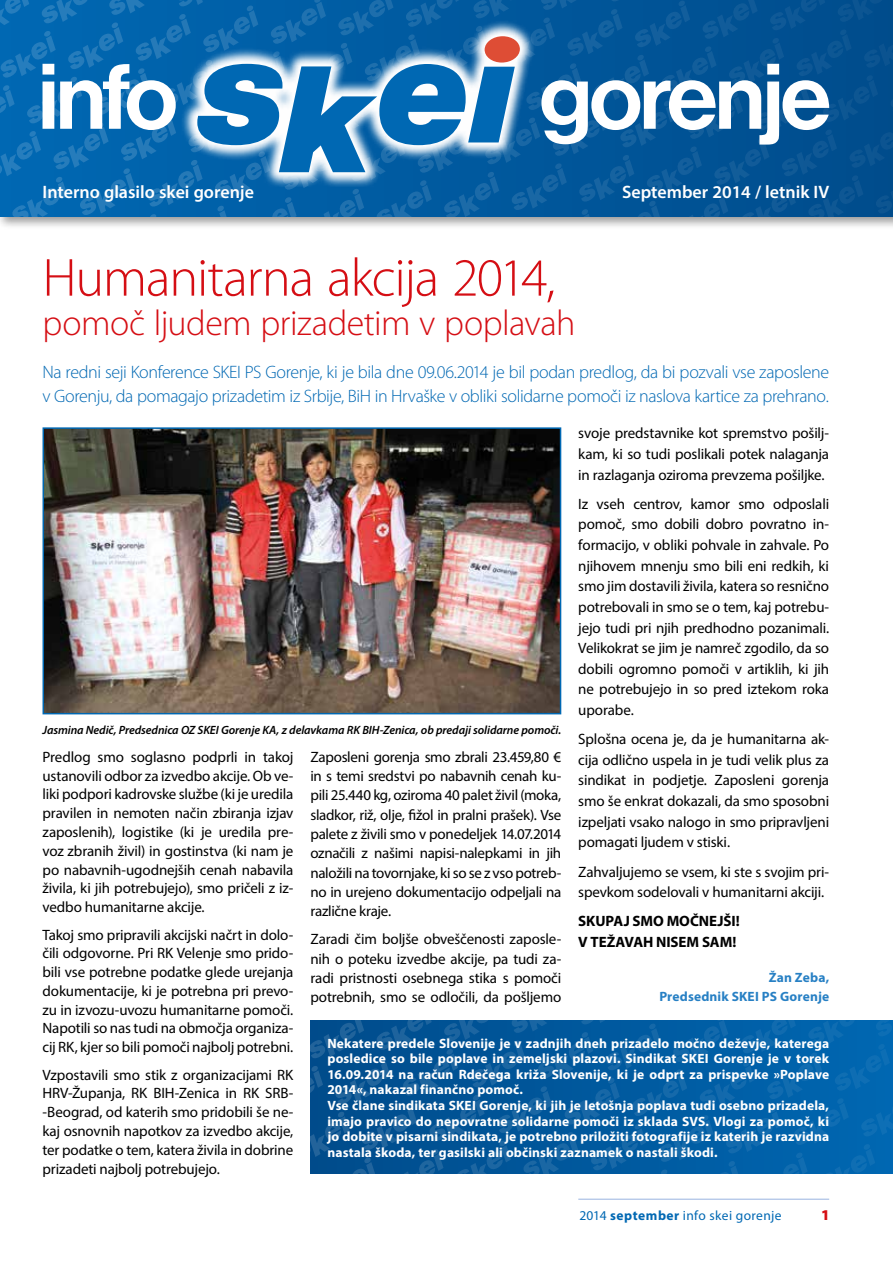
<style>
.page{position:relative;width:893px;height:1263px;background:#fff}
.page>*{position:absolute;margin:0;border:0;box-sizing:border-box;transform-origin:0 0}
.t1{font:300 54px "Myriad Pro";letter-spacing:-.02em;color:#d50e14}
.t2{font:300 36px "Myriad Pro";letter-spacing:-.01em;color:#d50e14}
.t3{font:300 18px/24px "Myriad Pro";letter-spacing:-.02em;color:#0068b3}
.t4{font:600 18px "Myriad Pro";color:#fff}
.t5{font:15px/18.8px "Myriad Pro";letter-spacing:-.01em;color:#000;text-align:justify}
.t6{font:700 15px/20.7px "Myriad Pro";letter-spacing:-.005em;color:#000}
.t7{font:900 15px "Myriad Pro";color:#d50e14}
.t8{font:700 13.5px/15.6px "Myriad Pro";letter-spacing:.01em;color:#fff}
.t9{font:700 13.5px/19.2px "Myriad Pro";letter-spacing:.01em;color:#2780c4;text-align:right}
.t10{font:13.5px "Myriad Pro";letter-spacing:.025em;color:#0068b3}
.t11{font:italic 600 12px "Myriad Pro";letter-spacing:-.01em;color:#000}
.s1{font-weight:700}
</style>
<div class="page">
<div style="left:0;top:0;width:893px;height:230px;background:#000;opacity:.4"></div>
<svg style="left:0;top:0;width:893px;height:218px;background:#2773ad"></svg>
<img style="left:46px;top:430px;width:512px;height:281px">
<div style="left:43px;top:427px;width:518px;height:287px;border:2px solid #0068b3"></div>
<svg style="left:310px;top:1020px;width:583px;height:154px;background:#045b9f"></svg>
<hr style="left:578px;top:1198px;width:251px;height:2px;background:#a4bce3">
<p class="t4" style="left:43px;top:180px;width:213px">Interno glasilo skei gorenje</p>
<p class="t4" style="left:622px;top:180px;width:209px">September 2014 / letnik IV</p>
<h1 class="t1" style="left:43px;top:245px;width:514px">Humanitarna akcija 2014,</h1>
<h2 class="t2" style="left:43px;top:301px;width:534px">pomoč ljudem prizadetim v poplavah</h2>
<p class="t3" style="left:43px;top:360px;width:788px">Na redni seji Konference SKEI PS Gorenje, ki je bila dne 09.06.2014 je bil podan predlog, da bi pozvali vse zaposlene v Gorenju, da pomagajo prizadetim iz Srbije, BiH in Hrvaške v obliki solidarne pomoči iz naslova kartice za prehrano.</p>
<p class="t5" style="left:578px;top:423px;width:252px;line-height:20.7px">svoje predstavnike kot spremstvo pošilj&shy;kam, ki so tudi poslikali potek nalaganja in razlaganja oziroma prevzema pošiljke.</p>
<p class="t5" style="left:578px;top:493px;width:252px;line-height:20.7px">Iz vseh centrov, kamor smo odposlali pomoč, smo dobili dobro povratno in&shy;formacijo, v obliki pohvale in zahvale. Po njihovem mnenju smo bili eni redkih, ki smo jim dostavili živila, katera so resnično potrebovali in smo se o tem, kaj potrebu&shy;jejo tudi pri njih predhodno pozanimali.<br>Velikokrat se jim je namreč zgodilo, da so dobili ogromno pomoči v artiklih, ki jih ne potrebujejo in so pred iztekom roka uporabe.</p>
<p class="t5" style="left:578px;top:729px;width:252px;line-height:20.5px">Splošna ocena je, da je humanitarna ak&shy;cija odlično uspela in je tudi velik plus za sindikat in podjetje. Zaposleni gorenja smo še enkrat dokazali, da smo sposobni izpeljati vsako nalogo in smo pripravljeni pomagati ljudem v stiski.</p>
<p class="t5" style="left:578px;top:861px;width:252px;line-height:20.7px">Zahvaljujemo se vsem, ki ste s svojim pri&shy;spevkom sodelovali v humanitarni akciji.</p>
<p class="t6" style="left:578px;top:910px;width:163px">SKUPAJ SMO MOČNEJŠI!<br>V TEŽAVAH NISEM SAM!</p>
<p class="t9" style="left:659px;top:968px;width:171px">Žan Zeba,<br>Predsednik SKEI PS Gorenje</p>
<p class="t11" style="left:43px;top:722px;width:520px">Jasmina Nedič, Predsednica OZ SKEI Gorenje KA, z delavkama RK BIH-Zenica, ob predaji solidarne pomoči.</p>
<p class="t5" style="left:310px;top:747px;width:252px;line-height:19.4px">Zaposleni gorenja smo zbrali 23.459,80 € in s temi sredstvi po nabavnih cenah ku&shy;pili 25.440 kg, oziroma 40 palet živil (moka, sladkor, riž, olje, fižol in pralni prašek). Vse palete z živili smo v ponedeljek 14.07.2014 označili z našimi napisi-nalepkami in jih naložili na tovornjake, ki so se z vso potreb&shy;no in urejeno dokumentacijo odpeljali na različne kraje.</p>
<p class="t5" style="left:310px;top:929px;width:252px;line-height:19.4px">Zaradi čim boljše obveščenosti zaposle&shy;nih o poteku izvedbe akcije, pa tudi za&shy;radi pristnosti osebnega stika s pomoči potrebnih, smo se odločili, da pošljemo</p>
<p class="t5" style="left:43px;top:747px;width:252px">Predlog smo soglasno podprli in takoj ustanovili odbor za izvedbo akcije. Ob ve&shy;liki podpori kadrovske službe (ki je uredila pravilen in nemoten način zbiranja izjav zaposlenih), logistike (ki je uredila pre&shy;voz zbranih živil) in gostinstva (ki nam je po nabavnih-ugodnejših cenah nabavila živila, ki jih potrebujejo), smo pričeli z iz&shy;vedbo humanitarne akcije.</p>
<p class="t5" style="left:43px;top:925px;width:252px">Takoj smo pripravili akcijski načrt in dolo&shy;čili odgovorne. Pri RK Velenje smo prido&shy;bili vse potrebne podatke glede urejanja dokumentacije, ki je potrebna pri prevo&shy;zu in izvozu-uvozu humanitarne pomoči.<br>Napotili so nas tudi na območja organiza&shy;cij RK, kjer so bili pomoči najbolj potrebni.</p>
<p class="t5" style="left:43px;top:1065px;width:252px">Vzpostavili smo stik z organizacijami RK HRV-Županja, RK BIH-Zenica in RK SRB--Beograd, od katerih smo pridobili še ne&shy;kaj osnovnih napotkov za izvedbo akcije, ter podatke o tem, katera živila in dobrine prizadeti najbolj potrebujejo.</p>
<p class="t8" style="left:327px;top:1035px;width:503px">Nekatere predele Slovenije je v zadnjih dneh prizadelo močno deževje, katerega posledice so bile poplave in zemeljski plazovi. Sindikat SKEI Gorenje je v torek 16.09.2014 na račun Rdečega križa Slovenije, ki je odprt za prispevke »Poplave 2014«, nakazal finančno pomoč.<br>Vse člane sindikata SKEI Gorenje, ki jih je letošnja poplava tudi osebno prizadela, imajo pravico do nepovratne solidarne pomoči iz sklada SVS. Vlogi za pomoč, ki jo dobite v pisarni sindikata, je potrebno priložiti fotografije iz katerih je razvidna nastala škoda, ter gasilski ali občinski zaznamek o nastali škodi.</p>
<p class="t10" style="left:579px;top:1207px;width:204px">2014 <span class="s1">september</span> info skei gorenje</p>
<p class="t7" style="left:821px;top:1205px;width:10px">1</p>
</div>
